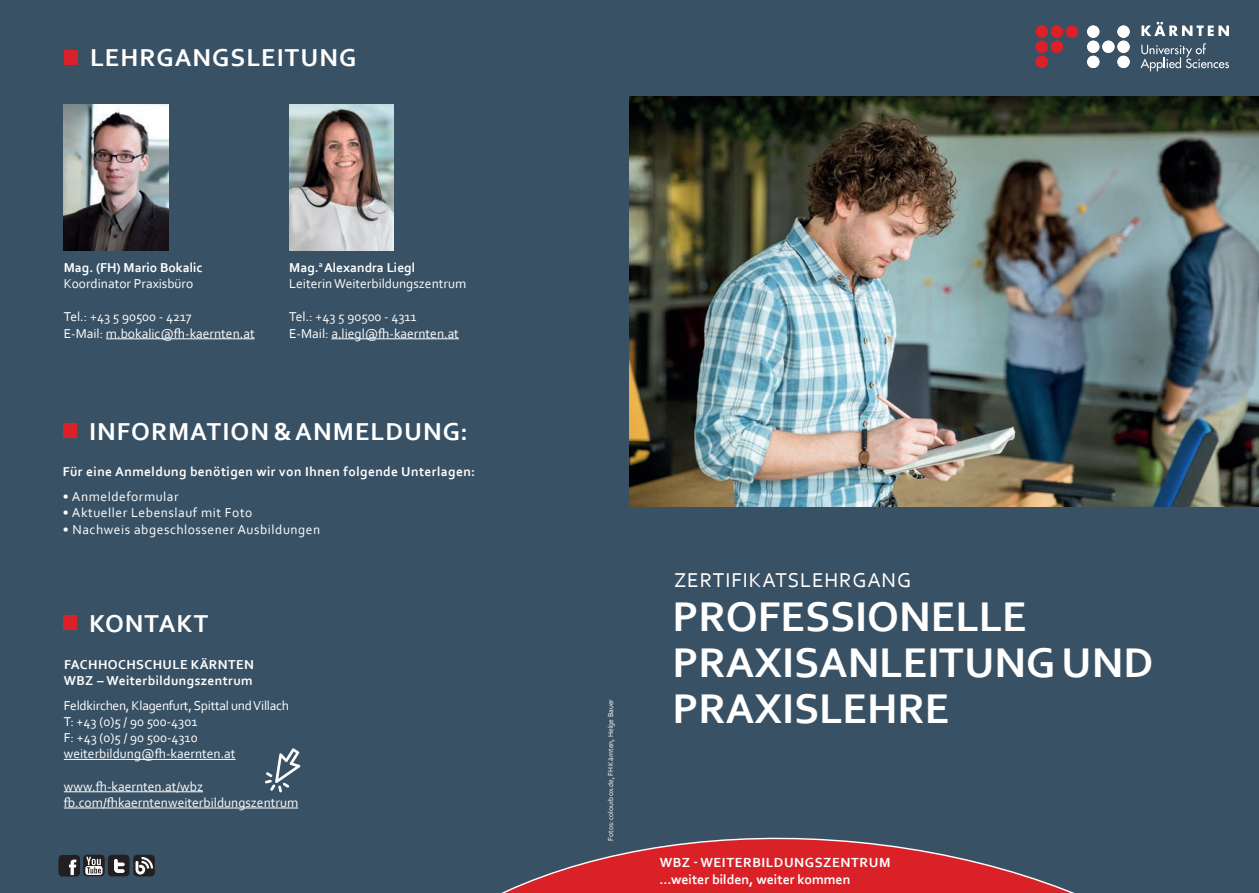
<style>
.page{position:relative;width:1259px;height:893px;background:#fff}
.page>*{position:absolute;margin:0;border:0;box-sizing:border-box;transform-origin:0 0}
.t1{font:700 43.5px/46.2px "Corbel";color:#fff}
.t2{font:700 25.65px "Corbel";letter-spacing:.04em;color:#fff}
.t3{font:21px "Corbel";letter-spacing:.04em;color:#fff}
.t4{font:700 13.8px/16.6px "Corbel";letter-spacing:.04em;color:#fff}
.t5{font:13.5px/16.5px "Corbel";color:#fff}
.t6{font:13.5px/16.2px "Corbel";letter-spacing:-.02em;color:#fff}
.t7{font:700 13.5px/16.2px "Corbel";letter-spacing:.03em;color:#fff}
.t8{font:13.5px "Corbel";letter-spacing:.04em;color:#fff}
.t9{font:700 13.5px "Corbel";color:#fff}
.t10{font:7.5px "Corbel";color:#fff}
.s1{font-weight:700}
</style>
<div class="page">
<div style="left:0;top:0;width:689px;height:893px;background:#395164"></div>
<div style="left:83px;top:855px;width:22px;height:21px;background:#231f20;border-radius:4px"></div>
<svg style="left:85px;top:866px;width:17px;height:9px"></svg>
<svg style="left:86px;top:857px;width:15px;height:16px"></svg>
<div style="left:58px;top:855px;width:22px;height:21px;background:#231f20;border-radius:4px"></div>
<svg style="left:69px;top:860px;width:7px;height:15px"></svg>
<div style="left:108px;top:855px;width:21px;height:21px;background:#231f20;border-radius:4px"></div>
<svg style="left:114px;top:859px;width:10px;height:14px"></svg>
<div style="left:133px;top:855px;width:22px;height:21px;background:#231f20;border-radius:4px"></div>
<svg style="left:135px;top:857px;width:18px;height:17px"></svg>
<div style="left:585px;top:499px;width:674px;height:394px;background:#395164"></div>
<img style="left:630px;top:96px;width:629px;height:410px">
<div style="left:591px;top:0;width:668px;height:96px;background:#395164"></div>
<svg style="left:1141px;top:22px;width:88px;height:14px"></svg>
<svg style="left:1140px;top:43px;width:89px;height:28px"></svg>
<div style="left:1035px;top:26px;width:13px;height:12px;background:#da2128;border-radius:50%"></div>
<div style="left:1050px;top:26px;width:13px;height:12px;background:#da2128;border-radius:50%"></div>
<div style="left:1066px;top:26px;width:12px;height:12px;background:#da2128;border-radius:50%"></div>
<div style="left:1035px;top:41px;width:13px;height:12px;background:#da2128;border-radius:50%"></div>
<div style="left:1050px;top:41px;width:13px;height:12px;background:#da2128;border-radius:50%"></div>
<div style="left:1035px;top:56px;width:13px;height:12px;background:#da2128;border-radius:50%"></div>
<div style="left:1087px;top:26px;width:12px;height:12px;background:#fff;border-radius:50%"></div>
<div style="left:1117px;top:26px;width:12px;height:12px;background:#fff;border-radius:50%"></div>
<div style="left:1087px;top:41px;width:12px;height:12px;background:#fff;border-radius:50%"></div>
<div style="left:1102px;top:41px;width:12px;height:12px;background:#fff;border-radius:50%"></div>
<div style="left:1117px;top:41px;width:12px;height:12px;background:#fff;border-radius:50%"></div>
<div style="left:1087px;top:56px;width:12px;height:12px;background:#fff;border-radius:50%"></div>
<div style="left:1117px;top:56px;width:12px;height:12px;background:#fff;border-radius:50%"></div>
<svg style="left:501px;top:837px;width:574px;height:56px"></svg>
<img style="left:64px;top:104px;width:104px;height:147px">
<img style="left:289px;top:104px;width:104px;height:147px">
<hr style="left:106px;top:338px;width:149px;height:1px;background:#fff">
<hr style="left:331px;top:338px;width:128px;height:1px;background:#fff">
<div style="left:64px;top:50px;width:13px;height:15px;background:#da2128"></div>
<div style="left:63px;top:423px;width:13px;height:15px;background:#da2128"></div>
<hr style="left:64px;top:759px;width:172px;height:1px;background:#fff">
<hr style="left:64px;top:791px;width:139px;height:1px;background:#fff">
<hr style="left:64px;top:808px;width:234px;height:1px;background:#fff">
<div style="left:63px;top:615px;width:13px;height:15px;background:#da2128"></div>
<svg style="left:265px;top:748px;width:35px;height:44px"></svg>
<h2 class="t2" style="left:90px;top:42px;width:268px">LEHRGANGSLEITUNG</h2>
<p class="t9" style="left:64px;top:259px;width:140px">Mag. (FH) Mario Bokalic</p>
<p class="t5" style="left:64px;top:275px;width:131px">Koordinator Praxisbüro</p>
<p class="t5" style="left:64px;top:308px;width:192px">Tel.: +43 5 90500 - 4217<br>E-Mail: m.bokalic@fh-kaernten.at</p>
<p class="t5" style="left:289px;top:258px;width:178px"><span class="s1">Mag.</span><sup>a</sup> <span class="s1">Alexandra Liegl<br></span>Leiterin Weiterbildungszentrum</p>
<p class="t5" style="left:289px;top:308px;width:171px">Tel.: +43 5 90500 - 4311<br>E-Mail: a.liegl@fh-kaernten.at</p>
<h2 class="t2" style="left:89px;top:416px;width:380px">INFORMATION &amp; ANMELDUNG:</h2>
<p class="t7" style="left:63px;top:463px;width:414px">Für eine Anmeldung benötigen wir von Ihnen folgende Unterlagen:</p>
<p class="t8" style="left:63px;top:488px;width:117px">• Anmeldeformular</p>
<p class="t8" style="left:63px;top:504px;width:191px">• Aktueller Lebenslauf mit Foto</p>
<p class="t8" style="left:63px;top:521px;width:259px">• Nachweis abgeschlossener Ausbildungen</p>
<h2 class="t2" style="left:89px;top:608px;width:121px">KONTAKT</h2>
<p class="t7" style="left:64px;top:656px;width:192px">FACHHOCHSCHULE KÄRNTEN<br>WBZ – Weiterbildungszentrum</p>
<p class="t6" style="left:64px;top:697px;width:227px">Feldkirchen, Klagenfurt, Spittal und Villach<br>T: +43 (0)5 / 90 500-4301<br>F: +43 (0)5 / 90 500-4310 weiterbildung@fh-kaernten.at</p>
<p class="t5" style="left:64px;top:778px;width:236px">www.fh-kaernten.at/wbz fb.com/fhkaerntenweiterbildungszentrum</p>
<p class="t10" style="left:606px;top:841px;width:143px;rotate:-90deg">Fotos: colourbox.de, FH Kärnten, Helge Bauer</p>
<h3 class="t3" style="left:674px;top:566px;width:238px">ZERTIFIKATSLEHRGANG</h3>
<h1 class="t1" style="left:672px;top:592px;width:482px">PROFESSIONELLE<br>PRAXISANLEITUNG UND<br>PRAXISLEHRE</h1>
<p class="t4" style="left:659px;top:854px;width:232px">WBZ - WEITERBILDUNGSZENTRUM ...weiter bilden, weiter kommen</p>
</div>
